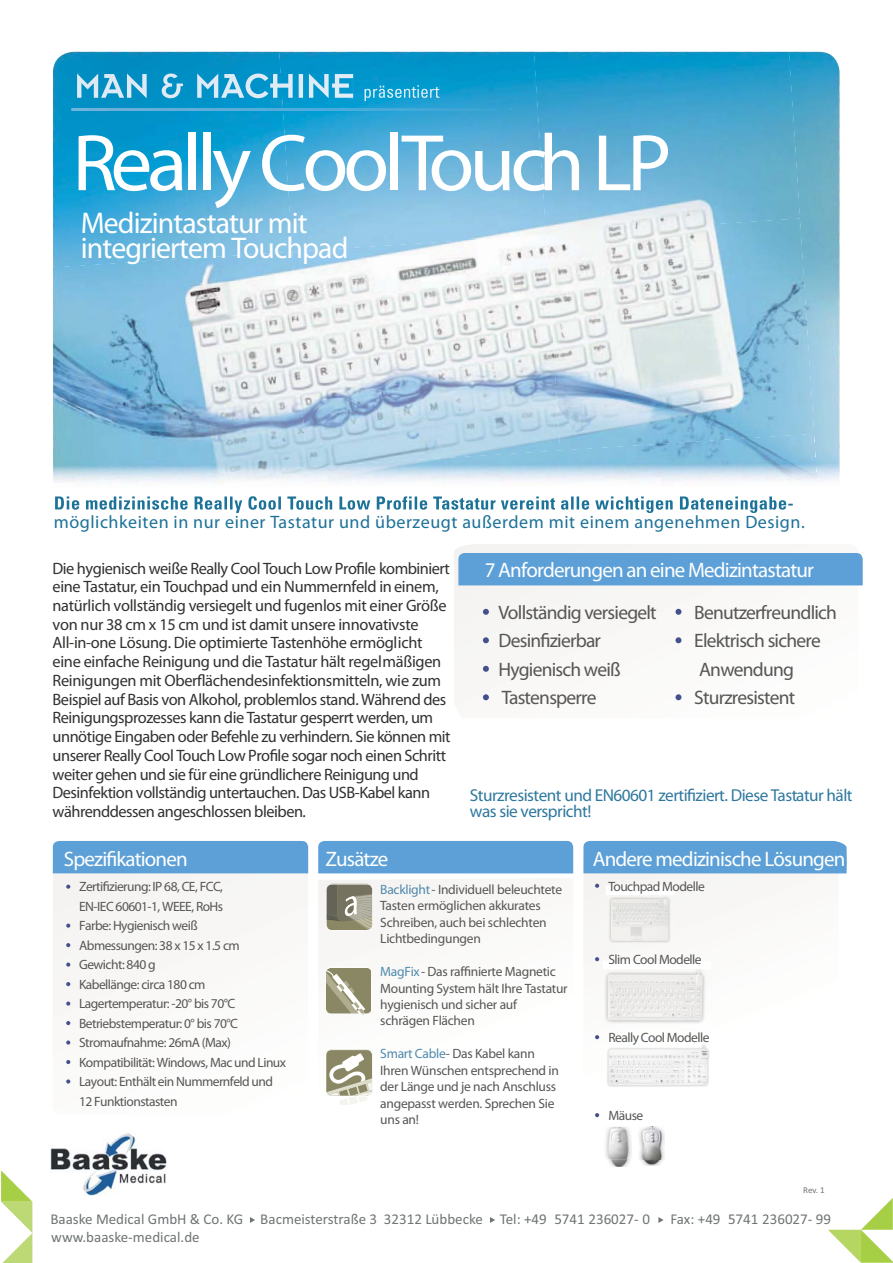
<style>
.page{position:relative;width:893px;height:1263px;background:#fff}
.page>*{position:absolute;margin:0;border:0;box-sizing:border-box;transform-origin:0 0}
.t1{font:300 81px "Univers LT Std";letter-spacing:-.06em;color:#fff}
.t2{font:300 condensed 30px/25px "Univers LT Std";letter-spacing:-.03em;color:#fff}
.t3{font:700 condensed 21px "Univers LT Std";letter-spacing:-.04em;color:#fff}
.t4{font:condensed 19.5px "Univers LT Std";letter-spacing:-.04em;color:#575655}
.t5{font:700 condensed 18px "Univers LT Std";letter-spacing:.03em;color:#1c7298}
.t6{font:condensed 17.25px/16.5px "Univers LT Std";letter-spacing:-.03em;color:#2f789e}
.t7{font:condensed 16.5px/18.8px "Univers LT Std";letter-spacing:-.03em;color:#313130}
.t8{font:15px "Calibri";color:#6f7474}
.t9{font:condensed 13.5px/19.5px "Univers LT Std";letter-spacing:-.035em;color:#575655}
.t10{font:9px "Calibri";color:#6f7474}
.s1{color:#4f8aad}
</style>
<div class="page">
<svg style="left:454px;top:544px;width:404px;height:157px"></svg>
<div style="left:458px;top:553px;width:405px;height:32px;background:#5ca0d7"></div>
<img style="left:53px;top:52px;width:226px;height:199px">
<img style="left:279px;top:52px;width:255px;height:199px">
<img style="left:534px;top:52px;width:255px;height:183px">
<img style="left:789px;top:52px;width:51px;height:429px">
<img style="left:53px;top:251px;width:239px;height:183px">
<img style="left:292px;top:235px;width:254px;height:199px">
<img style="left:546px;top:218px;width:268px;height:216px">
<img style="left:53px;top:434px;width:765px;height:49px">
<img style="left:72px;top:108px;width:439px;height:2px">
<svg style="left:55px;top:496px;width:738px;height:17px"></svg>
<svg style="left:483px;top:609px;width:6px;height:6px"></svg>
<svg style="left:675px;top:609px;width:6px;height:6px"></svg>
<svg style="left:483px;top:637px;width:6px;height:6px"></svg>
<svg style="left:675px;top:637px;width:6px;height:6px"></svg>
<svg style="left:483px;top:666px;width:6px;height:6px"></svg>
<svg style="left:483px;top:694px;width:6px;height:6px"></svg>
<svg style="left:675px;top:694px;width:6px;height:6px"></svg>
<img style="left:605px;top:1153px;width:27px;height:14px">
<div style="left:53px;top:873px;width:255px;height:210px;background:#f9f8f6"></div>
<svg style="left:66px;top:885px;width:4px;height:4px"></svg>
<svg style="left:66px;top:924px;width:4px;height:4px"></svg>
<svg style="left:66px;top:943px;width:4px;height:4px"></svg>
<svg style="left:66px;top:963px;width:4px;height:4px"></svg>
<svg style="left:66px;top:982px;width:4px;height:4px"></svg>
<svg style="left:66px;top:1002px;width:4px;height:4px"></svg>
<svg style="left:66px;top:1021px;width:4px;height:4px"></svg>
<svg style="left:66px;top:1040px;width:4px;height:5px"></svg>
<svg style="left:66px;top:1060px;width:4px;height:4px"></svg>
<svg style="left:66px;top:1079px;width:4px;height:5px"></svg>
<div style="left:53px;top:841px;width:255px;height:32px;background:#5ca0d7"></div>
<div style="left:318px;top:879px;width:210px;height:78px;background:#f7f6f5"></div>
<div style="left:318px;top:841px;width:255px;height:32px;background:#5ca0d7"></div>
<svg style="left:583px;top:873px;width:256px;height:280px"></svg>
<img style="left:606px;top:1037px;width:117px;height:59px">
<div style="left:583px;top:841px;width:264px;height:32px;background:#5ca0d7"></div>
<svg style="left:595px;top:884px;width:4px;height:4px"></svg>
<svg style="left:595px;top:957px;width:4px;height:4px"></svg>
<svg style="left:595px;top:1035px;width:4px;height:4px"></svg>
<svg style="left:595px;top:1113px;width:4px;height:4px"></svg>
<img style="left:603px;top:970px;width:108px;height:58px">
<img style="left:606px;top:896px;width:69px;height:53px">
<img style="left:637px;top:1126px;width:27px;height:40px">
<img style="left:77px;top:73px;width:276px;height:1px">
<img style="left:77px;top:74px;width:276px;height:24px">
<img style="left:364px;top:85px;width:75px;height:16px">
<svg style="left:326px;top:884px;width:47px;height:47px;background:#949280"></svg>
<svg style="left:326px;top:1049px;width:47px;height:56px"></svg>
<svg style="left:325px;top:968px;width:47px;height:47px"></svg>
<img style="left:50px;top:1133px;width:117px;height:63px">
<svg style="left:1px;top:1170px;width:31px;height:93px"></svg>
<svg style="left:828px;top:1198px;width:65px;height:65px"></svg>
<svg style="left:250px;top:1217px;width:5px;height:6px"></svg>
<svg style="left:490px;top:1217px;width:5px;height:6px"></svg>
<svg style="left:658px;top:1217px;width:5px;height:6px"></svg>
<h1 class="t1" style="left:72px;top:115px;width:601px">Really Cool Touch LP</h1>
<h2 class="t2" style="left:81px;top:212px;width:269px">Medizintastatur mit integriertem Touchpad</h2>
<p class="t5" style="left:54px;top:515px;width:752px">möglichkeiten in nur einer Tastatur und überzeugt außerdem mit einem angenehmen Design.</p>
<p class="t7" style="left:53px;top:560px;width:399px">Die hygienisch weiße Really Cool Touch Low Profile kombiniert eine Tastatur, ein Touchpad und ein Nummernfeld in einem, natürlich vollständig versiegelt und fugenlos mit einer Größe von nur 38 cm x 15 cm und ist damit unsere innovativste All-in-one Lösung. Die optimierte Tastenhöhe ermöglicht eine einfache Reinigung und die Tastatur hält regelmäßigen Reinigungen mit Oberflächendesinfektionsmitteln, wie zum Beispiel auf Basis von Alkohol, problemlos stand. Während des Reinigungsprozesses kann die Tastatur gesperrt werden, um unnötige Eingaben oder Befehle zu verhindern. Sie können mit unserer Really Cool Touch Low Profile sogar noch einen Schritt weiter gehen und sie für eine gründlichere Reinigung und Desinfektion vollständig untertauchen. Das USB-Kabel kann währenddessen angeschlossen bleiben.</p>
<p class="t3" style="left:485px;top:562px;width:331px">7 Anforderungen an eine Medizintastatur</p>
<p class="t4" style="left:498px;top:605px;width:160px">Vollständig versiegelt</p>
<p class="t4" style="left:694px;top:605px;width:144px">Benutzerfreundlich</p>
<p class="t4" style="left:498px;top:633px;width:104px">Desinfizierbar</p>
<p class="t4" style="left:694px;top:633px;width:128px">Elektrisch sichere</p>
<p class="t4" style="left:498px;top:662px;width:124px">Hygienisch weiß</p>
<p class="t4" style="left:699px;top:662px;width:96px">Anwendung</p>
<p class="t4" style="left:502px;top:690px;width:96px">Tastensperre</p>
<p class="t4" style="left:694px;top:690px;width:103px">Sturzresistent</p>
<p class="t6" style="left:470px;top:788px;width:384px">Sturzresistent und EN60601 zertifiziert. Diese Tastatur hält was sie verspricht!</p>
<p class="t3" style="left:64px;top:851px;width:125px">Spezifikationen</p>
<p class="t3" style="left:325px;top:851px;width:65px">Zusätze</p>
<p class="t3" style="left:593px;top:851px;width:254px">Andere medizinische Lösungen</p>
<p class="t9" style="left:608px;top:877px;width:98px">Touchpad Modelle</p>
<p class="t9" style="left:79px;top:878px;width:208px">Zertifizierung: IP 68, CE, FCC,<br>EN-IEC 60601-1, WEEE, RoHs<br>Farbe: Hygienisch weiß<br>Abmessungen: 38 x 15 x 1.5 cm<br>Gewicht: 840 g<br>Kabellänge: circa 180 cm<br>Lagertemperatur: -20° bis 70°C<br>Betriebstemperatur: 0° bis 70°C<br>Stromaufnahme: 26mA (Max)<br>Kompatibilität: Windows, Mac und Linux<br>Layout: Enthält ein Nummernfeld und<br>12 Funktionstasten</p>
<p class="t9" style="left:380px;top:882px;width:183px;line-height:16.5px"><span class="s1">Backlight</span> - Individuell beleuchtete<br>Tasten ermöglichen akkurates<br>Schreiben, auch bei schlechten<br>Lichtbedingungen</p>
<p class="t9" style="left:380px;top:964px;width:189px;line-height:16.5px"><span class="s1">MagFix</span> - Das raffinierte Magnetic<br>Mounting System hält Ihre Tastatur hygienisch und sicher auf schrägen Flächen</p>
<p class="t9" style="left:380px;top:1047px;width:180px;line-height:16.5px"><span class="s1">Smart Cable</span>- Das Kabel kann<br>Ihren Wünschen entsprechend in der Länge und je nach Anschluss angepasst werden. Sprechen Sie uns an!</p>
<p class="t9" style="left:608px;top:951px;width:95px">Slim Cool Modelle</p>
<p class="t9" style="left:608px;top:1029px;width:103px">Really Cool Modelle</p>
<p class="t9" style="left:608px;top:1106px;width:36px">Mäuse</p>
<p class="t10" style="left:803px;top:1185px;width:23px">Rev. 1</p>
<p class="t8" style="left:50px;top:1210px;width:601px">Baaske Medical GmbH &amp; Co. KG Bacmeisterstraße 3 32312 Lübbecke Tel: +49 5741 236027- 0</p>
<p class="t8" style="left:670px;top:1210px;width:162px">Fax: +49 5741 236027- 99</p>
<p class="t8" style="left:51px;top:1228px;width:150px">www.baaske-medical.de</p>
</div>
